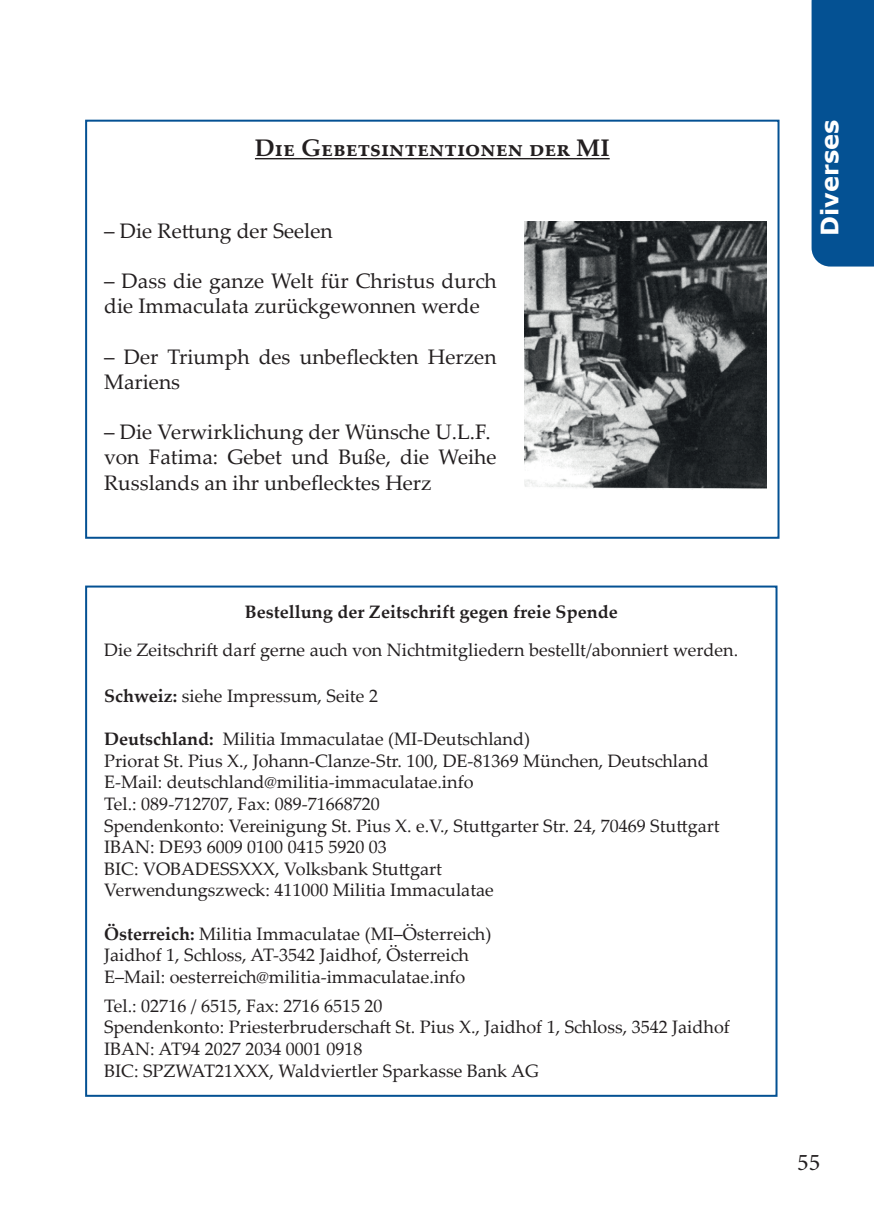
<style>
.page{position:relative;width:874px;height:1225px;background:#fff}
.page>*{position:absolute;margin:0;border:0;box-sizing:border-box;transform-origin:0 0}
.t1{font:700 24px "Palatino Linotype";color:#231f20}
.t2{font:700 24px "Verdana";color:#fff}
.t3{font:24px "Minion Pro";color:#231f20}
.t4{font:21px/25.2px "Palatino Linotype";color:#231f20}
.t5{font:18px/21.6px "Palatino Linotype";color:#231f20}
.t6{font:700 18px "Palatino Linotype";color:#231f20}
.s1{font-weight:700}
</style>
<div class="page">
<div style="left:811px;top:0;width:62px;height:266px;background:#045193"></div>
<div style="left:85px;top:585px;width:692px;height:511px;border:2px solid #045193"></div>
<hr style="left:255px;top:158px;width:354px;height:1px;background:#231f20">
<div style="left:85px;top:120px;width:694px;height:419px;border:2px solid #045193"></div>
<img style="left:524px;top:221px;width:242px;height:268px">
<h1 class="t1" style="left:255px;top:131px;width:356px">Die Gebetsintentionen der MI</h1>
<p class="t4" style="left:104px;top:217px;width:230px">– Die Rettung der Seelen</p>
<p class="t4" style="left:104px;top:267px;width:394px">– Dass die ganze Welt für Christus durch die Immaculata zurückgewonnen werde</p>
<p class="t4" style="left:104px;top:343px;width:394px">– Der Triumph des unbefleckten Herzen<br>Mariens</p>
<p class="t4" style="left:104px;top:418px;width:394px">– Die Verwirklichung der Wünsche U.L.F. von Fatima: Gebet und Buße, die Weihe<br>Russlands an ihr unbeflecktes Herz</p>
<p class="t6" style="left:245px;top:599px;width:374px">Bestellung der Zeitschrift gegen freie Spende</p>
<p class="t5" style="left:104px;top:639px;width:635px">Die Zeitschrift darf gerne auch von Nichtmitgliedern bestellt/abonniert werden.</p>
<p class="t5" style="left:104px;top:684px;width:275px"><span class="s1">Schweiz:</span> siehe Impressum, Seite 2</p>
<p class="t5" style="left:104px;top:727px;width:616px"><span class="s1">Deutschland:</span> Militia Immaculatae (MI-Deutschland)<br>Priorat St. Pius X., Johann-Clanze-Str. 100, DE-81369 München, Deutschland E-Mail: deutschland@militia-immaculatae.info<br>Tel.: 089-712707, Fax: 089-71668720<br>Spendenkonto: Vereinigung St. Pius X. e.V., Stuttgarter Str. 24, 70469 Stuttgart IBAN: DE93 6009 0100 0415 5920 03<br>BIC: VOBADESSXXX, Volksbank Stuttgart<br>Verwendungszweck: 411000 Militia Immaculatae</p>
<p class="t5" style="left:104px;top:922px;width:388px"><span class="s1">Österreich:</span> Militia Immaculatae (MI–Österreich)<br>Jaidhof 1, Schloss, AT-3542 Jaidhof, Österreich<br>E–Mail: oesterreich@militia-immaculatae.info</p>
<p class="t5" style="left:104px;top:994px;width:627px">Tel.: 02716 / 6515, Fax: 2716 6515 20<br>Spendenkonto: Priesterbruderschaft St. Pius X., Jaidhof 1, Schloss, 3542 Jaidhof IBAN: AT94 2027 2034 0001 0918<br>BIC: SPZWAT21XXX, Waldviertler Sparkasse Bank AG</p>
<h1 class="t2" style="left:813px;top:236px;width:117px;rotate:-90deg">Diverses</h1>
<h1 class="t3" style="left:796px;top:1145px;width:25px">55</h1>
</div>
